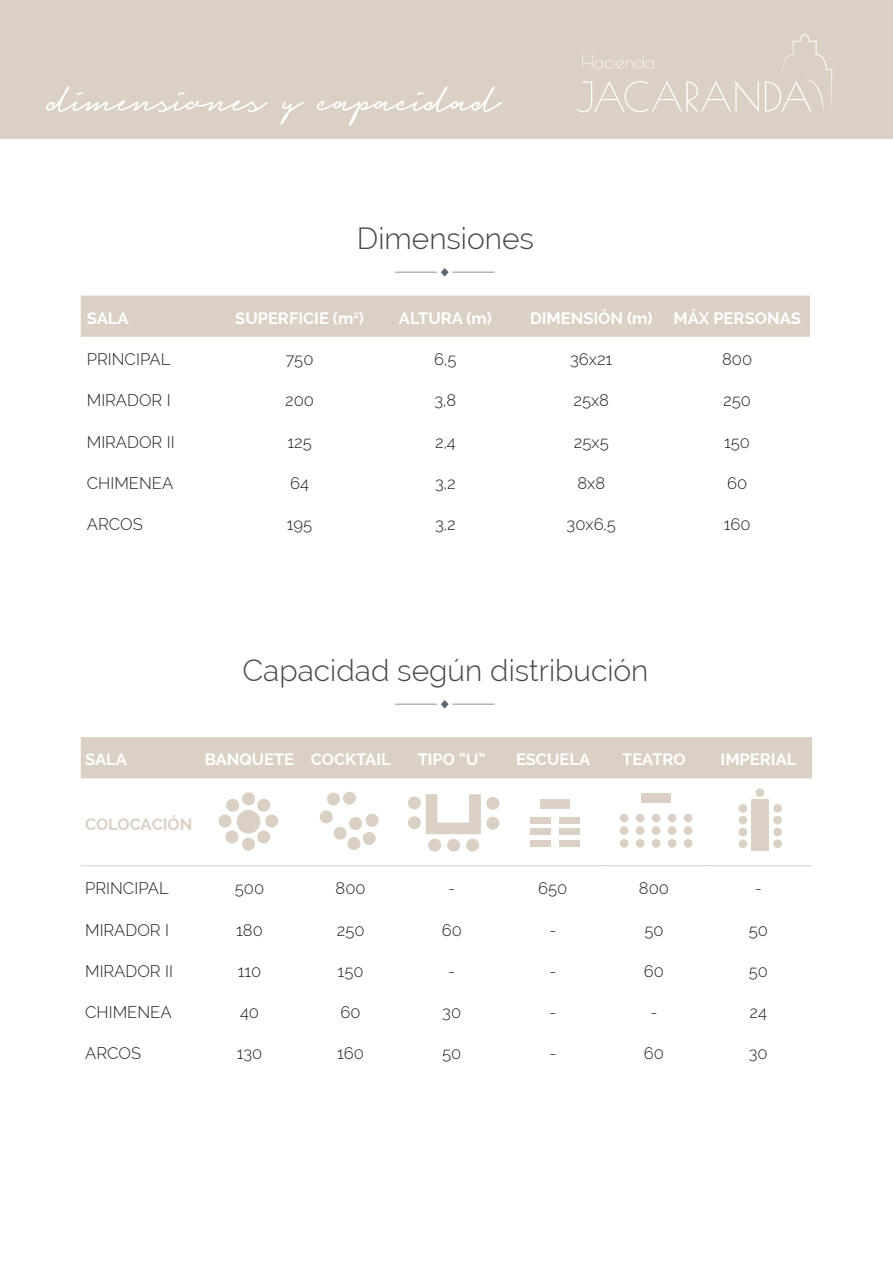
<style>
.page{position:relative;width:893px;height:1263px;background:#fff}
.page>*{position:absolute;margin:0;border:0;box-sizing:border-box;transform-origin:0 0}
.t1{font:58.5px "Pretty Pen Regular";color:#fff}
.t2{font:300 30px "Raleway";color:#464447}
.t3{font:300 16.5px "Raleway";color:#1d1d1b}
.t4{font:700 16.5px "Raleway";color:#fff}
.t5{font:700 16.5px "Raleway";color:#dad1c4}
</style>
<div class="page">
<div style="left:0;top:0;width:893px;height:138px;background:#dad1c4"></div>
<svg style="left:577px;top:81px;width:182px;height:31px"></svg>
<svg style="left:582px;top:55px;width:72px;height:14px"></svg>
<svg style="left:765px;top:34px;width:67px;height:78px"></svg>
<div style="left:81px;top:296px;width:729px;height:41px;background:#dad1c4"></div>
<div style="left:81px;top:737px;width:731px;height:41px;background:#dad1c4"></div>
<hr style="left:81px;top:865px;width:118px;height:1px;background:#dad1c4">
<hr style="left:199px;top:865px;width:101px;height:1px;background:#dad1c4">
<hr style="left:300px;top:865px;width:101px;height:1px;background:#dad1c4">
<hr style="left:401px;top:865px;width:101px;height:1px;background:#dad1c4">
<hr style="left:502px;top:865px;width:101px;height:1px;background:#dad1c4">
<hr style="left:603px;top:865px;width:101px;height:1px;background:#dad1c4">
<hr style="left:704px;top:865px;width:108px;height:1px;background:#dad1c4">
<img style="left:395px;top:268px;width:100px;height:9px">
<img style="left:395px;top:700px;width:100px;height:9px">
<div style="left:237px;top:810px;width:23px;height:23px;background:#dad1c4;border-radius:50%"></div>
<div style="left:242px;top:792px;width:13px;height:13px;background:#dad1c4;border-radius:50%"></div>
<div style="left:347px;top:837px;width:13px;height:13px;background:#dad1c4;border-radius:50%"></div>
<div style="left:242px;top:838px;width:13px;height:13px;background:#dad1c4;border-radius:50%"></div>
<div style="left:366px;top:814px;width:13px;height:13px;background:#dad1c4;border-radius:50%"></div>
<div style="left:486px;top:797px;width:13px;height:13px;background:#dad1c4;border-radius:50%"></div>
<div style="left:408px;top:796px;width:13px;height:13px;background:#dad1c4;border-radius:50%"></div>
<div style="left:486px;top:817px;width:13px;height:13px;background:#dad1c4;border-radius:50%"></div>
<div style="left:408px;top:816px;width:13px;height:13px;background:#dad1c4;border-radius:50%"></div>
<div style="left:466px;top:839px;width:13px;height:13px;background:#dad1c4;border-radius:50%"></div>
<div style="left:447px;top:839px;width:13px;height:13px;background:#dad1c4;border-radius:50%"></div>
<div style="left:428px;top:839px;width:13px;height:13px;background:#dad1c4;border-radius:50%"></div>
<div style="left:265px;top:814px;width:13px;height:13px;background:#dad1c4;border-radius:50%"></div>
<div style="left:363px;top:832px;width:13px;height:13px;background:#dad1c4;border-radius:50%"></div>
<div style="left:219px;top:814px;width:13px;height:13px;background:#dad1c4;border-radius:50%"></div>
<div style="left:320px;top:810px;width:13px;height:13px;background:#dad1c4;border-radius:50%"></div>
<div style="left:226px;top:799px;width:13px;height:13px;background:#dad1c4;border-radius:50%"></div>
<div style="left:327px;top:792px;width:13px;height:13px;background:#dad1c4;border-radius:50%"></div>
<div style="left:257px;top:799px;width:13px;height:13px;background:#dad1c4;border-radius:50%"></div>
<div style="left:349px;top:817px;width:13px;height:13px;background:#dad1c4;border-radius:50%"></div>
<div style="left:257px;top:830px;width:13px;height:13px;background:#dad1c4;border-radius:50%"></div>
<div style="left:334px;top:827px;width:13px;height:13px;background:#dad1c4;border-radius:50%"></div>
<div style="left:620px;top:814px;width:8px;height:8px;background:#dad1c4;border-radius:50%"></div>
<div style="left:620px;top:826px;width:8px;height:9px;background:#dad1c4;border-radius:50%"></div>
<div style="left:620px;top:839px;width:8px;height:9px;background:#dad1c4;border-radius:50%"></div>
<div style="left:636px;top:814px;width:8px;height:8px;background:#dad1c4;border-radius:50%"></div>
<div style="left:636px;top:826px;width:8px;height:9px;background:#dad1c4;border-radius:50%"></div>
<div style="left:636px;top:839px;width:8px;height:9px;background:#dad1c4;border-radius:50%"></div>
<div style="left:652px;top:814px;width:8px;height:8px;background:#dad1c4;border-radius:50%"></div>
<div style="left:652px;top:826px;width:8px;height:9px;background:#dad1c4;border-radius:50%"></div>
<div style="left:652px;top:839px;width:8px;height:9px;background:#dad1c4;border-radius:50%"></div>
<div style="left:668px;top:814px;width:8px;height:8px;background:#dad1c4;border-radius:50%"></div>
<div style="left:668px;top:826px;width:8px;height:9px;background:#dad1c4;border-radius:50%"></div>
<div style="left:668px;top:839px;width:8px;height:9px;background:#dad1c4;border-radius:50%"></div>
<div style="left:684px;top:814px;width:8px;height:8px;background:#dad1c4;border-radius:50%"></div>
<div style="left:684px;top:826px;width:8px;height:9px;background:#dad1c4;border-radius:50%"></div>
<div style="left:684px;top:839px;width:8px;height:9px;background:#dad1c4;border-radius:50%"></div>
<div style="left:756px;top:788px;width:8px;height:9px;background:#dad1c4;border-radius:50%"></div>
<div style="left:738px;top:804px;width:9px;height:9px;background:#dad1c4;border-radius:50%"></div>
<div style="left:773px;top:804px;width:9px;height:9px;background:#dad1c4;border-radius:50%"></div>
<div style="left:738px;top:816px;width:9px;height:8px;background:#dad1c4;border-radius:50%"></div>
<div style="left:773px;top:816px;width:9px;height:8px;background:#dad1c4;border-radius:50%"></div>
<div style="left:738px;top:839px;width:9px;height:9px;background:#dad1c4;border-radius:50%"></div>
<div style="left:738px;top:828px;width:9px;height:8px;background:#dad1c4;border-radius:50%"></div>
<div style="left:773px;top:839px;width:9px;height:9px;background:#dad1c4;border-radius:50%"></div>
<div style="left:773px;top:828px;width:9px;height:8px;background:#dad1c4;border-radius:50%"></div>
<div style="left:225px;top:830px;width:13px;height:13px;background:#dad1c4;border-radius:50%"></div>
<div style="left:343px;top:792px;width:13px;height:13px;background:#dad1c4;border-radius:50%"></div>
<svg style="left:426px;top:794px;width:55px;height:40px"></svg>
<div style="left:540px;top:799px;width:29px;height:10px;background:#dad1c4"></div>
<div style="left:642px;top:793px;width:29px;height:10px;background:#dad1c4"></div>
<div style="left:751px;top:799px;width:18px;height:52px;background:#dad1c4"></div>
<div style="left:530px;top:817px;width:21px;height:7px;background:#dad1c4"></div>
<div style="left:530px;top:828px;width:21px;height:7px;background:#dad1c4"></div>
<div style="left:530px;top:840px;width:21px;height:7px;background:#dad1c4"></div>
<div style="left:559px;top:817px;width:20px;height:7px;background:#dad1c4"></div>
<div style="left:559px;top:828px;width:20px;height:7px;background:#dad1c4"></div>
<div style="left:559px;top:840px;width:20px;height:7px;background:#dad1c4"></div>
<p class="t1" style="left:51px;top:70px;width:451px">dimensiones y capacidad</p>
<p class="t2" style="left:357px;top:221px;width:179px">Dimensiones</p>
<p class="t4" style="left:87px;top:309px;width:43px">SALA</p>
<p class="t4" style="left:235px;top:309px;width:130px">SUPERFICIE (m<sup>2</sup>)</p>
<p class="t4" style="left:399px;top:309px;width:94px">ALTURA (m)</p>
<p class="t4" style="left:530px;top:309px;width:124px">DIMENSIÓN (m)</p>
<p class="t4" style="left:673px;top:309px;width:129px">MÁX PERSONAS</p>
<p class="t3" style="left:87px;top:350px;width:85px">PRINCIPAL</p>
<p class="t3" style="left:286px;top:350px;width:29px">750</p>
<p class="t3" style="left:434px;top:350px;width:24px">6,5</p>
<p class="t3" style="left:570px;top:350px;width:44px">36x21</p>
<p class="t3" style="left:722px;top:350px;width:32px">800</p>
<p class="t3" style="left:87px;top:391px;width:85px">MIRADOR I</p>
<p class="t3" style="left:285px;top:391px;width:30px">200</p>
<p class="t3" style="left:435px;top:391px;width:23px">3,8</p>
<p class="t3" style="left:573px;top:391px;width:37px">25x8</p>
<p class="t3" style="left:723px;top:391px;width:29px">250</p>
<p class="t3" style="left:87px;top:432px;width:89px">MIRADOR II</p>
<p class="t3" style="left:287px;top:432px;width:26px">125</p>
<p class="t3" style="left:435px;top:432px;width:22px">2,4</p>
<p class="t3" style="left:574px;top:432px;width:36px">25x5</p>
<p class="t3" style="left:724px;top:432px;width:28px">150</p>
<p class="t3" style="left:87px;top:473px;width:88px">CHIMENEA</p>
<p class="t3" style="left:290px;top:473px;width:20px">64</p>
<p class="t3" style="left:435px;top:473px;width:22px">3,2</p>
<p class="t3" style="left:577px;top:473px;width:29px">8x8</p>
<p class="t3" style="left:727px;top:473px;width:22px">60</p>
<p class="t3" style="left:87px;top:514px;width:57px">ARCOS</p>
<p class="t3" style="left:287px;top:514px;width:27px">195</p>
<p class="t3" style="left:435px;top:514px;width:22px">3,2</p>
<p class="t3" style="left:567px;top:514px;width:51px">30x6,5</p>
<p class="t3" style="left:724px;top:514px;width:28px">160</p>
<p class="t2" style="left:242px;top:653px;width:408px">Capacidad según distribución</p>
<p class="t4" style="left:85px;top:750px;width:43px">SALA</p>
<p class="t4" style="left:205px;top:750px;width:91px">BANQUETE</p>
<p class="t4" style="left:311px;top:750px;width:81px">COCKTAIL</p>
<p class="t4" style="left:418px;top:750px;width:70px">TIPO “U”</p>
<p class="t4" style="left:516px;top:750px;width:76px">ESCUELA</p>
<p class="t4" style="left:622px;top:750px;width:65px">TEATRO</p>
<p class="t4" style="left:721px;top:750px;width:77px">IMPERIAL</p>
<p class="t5" style="left:85px;top:814px;width:109px">COLOCACIÓN</p>
<p class="t3" style="left:85px;top:879px;width:85px">PRINCIPAL</p>
<p class="t3" style="left:235px;top:879px;width:31px">500</p>
<p class="t3" style="left:336px;top:879px;width:32px">800</p>
<p class="t3" style="left:448px;top:879px;width:8px">-</p>
<p class="t3" style="left:538px;top:879px;width:31px">650</p>
<p class="t3" style="left:639px;top:879px;width:32px">800</p>
<p class="t3" style="left:755px;top:879px;width:8px">-</p>
<p class="t3" style="left:85px;top:920px;width:85px">MIRADOR I</p>
<p class="t3" style="left:236px;top:920px;width:28px">180</p>
<p class="t3" style="left:337px;top:920px;width:29px">250</p>
<p class="t3" style="left:442px;top:920px;width:22px">60</p>
<p class="t3" style="left:549px;top:920px;width:8px">-</p>
<p class="t3" style="left:644px;top:920px;width:21px">50</p>
<p class="t3" style="left:749px;top:920px;width:21px">50</p>
<p class="t3" style="left:85px;top:961px;width:89px">MIRADOR II</p>
<p class="t3" style="left:238px;top:961px;width:25px">110</p>
<p class="t3" style="left:338px;top:961px;width:28px">150</p>
<p class="t3" style="left:448px;top:961px;width:8px">-</p>
<p class="t3" style="left:549px;top:961px;width:8px">-</p>
<p class="t3" style="left:644px;top:961px;width:22px">60</p>
<p class="t3" style="left:749px;top:961px;width:21px">50</p>
<p class="t3" style="left:85px;top:1003px;width:88px">CHIMENEA</p>
<p class="t3" style="left:240px;top:1003px;width:21px">40</p>
<p class="t3" style="left:341px;top:1003px;width:22px">60</p>
<p class="t3" style="left:442px;top:1003px;width:20px">30</p>
<p class="t3" style="left:549px;top:1003px;width:8px">-</p>
<p class="t3" style="left:650px;top:1003px;width:8px">-</p>
<p class="t3" style="left:750px;top:1003px;width:19px">24</p>
<p class="t3" style="left:85px;top:1044px;width:57px">ARCOS</p>
<p class="t3" style="left:237px;top:1044px;width:27px">130</p>
<p class="t3" style="left:337px;top:1044px;width:28px">160</p>
<p class="t3" style="left:442px;top:1044px;width:21px">50</p>
<p class="t3" style="left:549px;top:1044px;width:8px">-</p>
<p class="t3" style="left:644px;top:1044px;width:22px">60</p>
<p class="t3" style="left:749px;top:1044px;width:20px">30</p>
</div>
